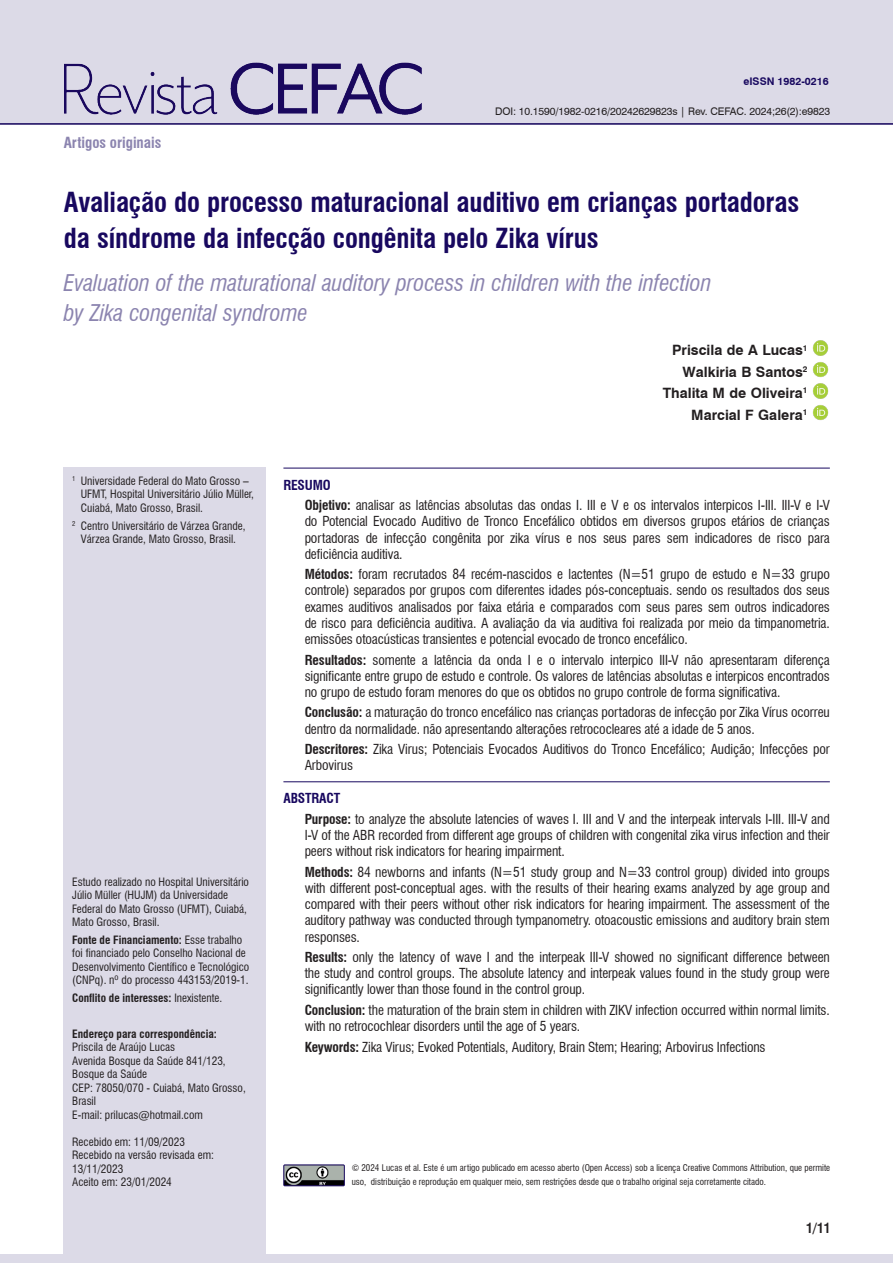
<style>
.page{position:relative;width:893px;height:1263px;background:#fff}
.page>*{position:absolute;margin:0;border:0;box-sizing:border-box;transform-origin:0 0}
.Titulo{font:700 condensed 27px/36px "Swiss 721 BT";letter-spacing:-.005em;color:#18085f}
.Titulo_ingles{font:italic condensed 22.5px/30px "Swiss 721 BT";letter-spacing:-.005em;color:#8b84af}
.Tipo_de_artigo{font:700 condensed 15px "Swiss 721 BT";color:#8b84af}
.Autor{font:700 14.25px "Swiss 721 BT";color:#231f20}
.Resumo{font:condensed 13.5px/16.2px "Swiss 721 BT";letter-spacing:-.01em;color:#231f20;text-align:justify}
.Resumo_título{font:700 condensed 13.5px "Swiss 721 BT";letter-spacing:-.01em;color:#18085f}
.Cabeço_autor_esquerda-par{font:700 condensed 13.5px "Swiss 721 BT";color:#231f20}
.Notas_sem_paragrafo{font:condensed 11.25px/13.5px "Swiss 721 BT";color:#231f20}
.Endereço_correspondencia{font:condensed 11.25px/13.5px "Swiss 721 BT";color:#231f20}
.Notas{font:condensed 11.25px/13.5px "Swiss 721 BT";color:#231f20}
.Notas_sem_paragrafo-2{font:700 condensed 11.25px "Swiss 721 BT";color:#231f20}
.Endereço_correspondencia-2{font:700 condensed 11.25px "Swiss 721 BT";color:#231f20}
.Legenda_b_direito-impar{font:10.5px "Swiss 721 BT";letter-spacing:-.01em;color:#231f20}
.Legenda_b_esquerdo-par{font:700 10.5px "Swiss 721 BT";color:#18085f}
.Creative_Commons{font:condensed 9px/13.5px "Swiss 721 BT";color:#231f20}
.s1{font-weight:700}
.s2{font-weight:400}
</style>
<div class="page">
<div style="left:64px;top:468px;width:202px;height:795px;background:#dcdae7"></div>
<img style="left:813px;top:340px;width:16px;height:16px">
<img style="left:812px;top:362px;width:17px;height:15px">
<img style="left:813px;top:383px;width:16px;height:16px">
<img style="left:812px;top:405px;width:17px;height:15px">
<hr style="left:283px;top:468px;width:547px;height:1px;background:#18085f">
<hr style="left:283px;top:781px;width:547px;height:1px;background:#18085f">
<div style="left:0;top:0;width:893px;height:125px;background:#dcdae7"></div>
<img style="left:65px;top:63px;width:357px;height:51px">
<div style="left:0;top:1254px;width:893px;height:9px;background:#dcdae7"></div>
<img style="left:285px;top:1166px;width:58px;height:18px">
<div style="left:283px;top:1164px;width:62px;height:22px;border:1px solid #18085f"></div>
<p class="Legenda_b_esquerdo-par" style="left:743px;top:74px;width:87px">eISSN 1982-0216</p>
<p class="Tipo_de_artigo" style="left:64px;top:133px;width:99px">Artigos originais</p>
<p class="Legenda_b_direito-impar" style="left:495px;top:104px;width:337px">DOI: 10.1590/1982-0216/20242629823s | Rev. CEFAC. 2024;26(2):e9823</p>
<p class="Titulo" style="left:64px;top:185px;width:737px">Avaliação do processo maturacional auditivo em crianças portadoras da síndrome da infecção congênita pelo Zika vírus</p>
<p class="Titulo_ingles" style="left:64px;top:268px;width:649px">Evaluation of the maturational auditory process in children with the infection by Zika congenital syndrome</p>
<p class="Autor" style="left:672px;top:340px;width:137px">Priscila de A Lucas<sup>1</sup></p>
<p class="Autor" style="left:682px;top:362px;width:126px">Walkiria B Santos<sup>2</sup></p>
<p class="Autor" style="left:663px;top:383px;width:146px">Thalita M de Oliveira<sup>1</sup></p>
<p class="Autor" style="left:691px;top:405px;width:118px">Marcial F Galera<sup>1</sup></p>
<p class="Notas" style="left:81px;top:474px;width:175px;text-indent:-9px"><sup>1</sup> Universidade Federal do Mato Grosso –<br>UFMT, Hospital Universitário Júlio Müller,<br>Cuiabá, Mato Grosso, Brasil.</p>
<p class="Notas" style="left:72px;top:519px;width:175px;text-align:center"><sup>2</sup> Centro Universitário de Várzea Grande,<br>Várzea Grande, Mato Grosso, Brasil.</p>
<p class="Notas_sem_paragrafo" style="left:72px;top:875px;width:178px">Estudo realizado no Hospital Universitário Júlio Müller (HUJM) da Universidade Federal do Mato Grosso (UFMT), Cuiabá, Mato Grosso, Brasil.</p>
<p class="Notas_sem_paragrafo" style="left:72px;top:933px;width:179px"><span class="s1">Fonte de Financiamento:</span> Esse trabalho foi financiado pelo Conselho Nacional de Desenvolvimento Científico e Tecnológico (CNPq). nº do processo 443153/2019-1.</p>
<p class="Notas_sem_paragrafo-2" style="left:72px;top:991px;width:152px">Conflito de interesses: <span class="s2">Inexistente.</span></p>
<p class="Endereço_correspondencia-2" style="left:72px;top:1027px;width:146px">Endereço para correspondência:</p>
<p class="Endereço_correspondencia" style="left:72px;top:1040px;width:104px">Priscila de Araújo Lucas</p>
<p class="Endereço_correspondencia" style="left:72px;top:1054px;width:155px">Avenida Bosque da Saúde 841/123,<br>Bosque da Saúde</p>
<p class="Endereço_correspondencia" style="left:72px;top:1081px;width:175px">CEP: 78050/070 - Cuiabá, Mato Grosso,<br>Brasil</p>
<p class="Endereço_correspondencia" style="left:72px;top:1108px;width:132px">E-mail: prilucas@hotmail.com</p>
<p class="Endereço_correspondencia" style="left:72px;top:1135px;width:114px">Recebido em: 11/09/2023</p>
<p class="Endereço_correspondencia" style="left:72px;top:1148px;width:143px">Recebido na versão revisada em:<br>13/11/2023</p>
<p class="Endereço_correspondencia" style="left:72px;top:1175px;width:101px">Aceito em: 23/01/2024</p>
<p class="Resumo_título" style="left:283px;top:477px;width:49px">RESUMO</p>
<p class="Resumo" style="left:305px;top:497px;width:527px"><span class="s1">Objetivo:</span> analisar as latências absolutas das ondas I. III e V e os intervalos interpicos I-III. III-V e I-V do Potencial Evocado Auditivo de Tronco Encefálico obtidos em diversos grupos etários de crianças portadoras de infecção congênita por zika vírus e nos seus pares sem indicadores de risco para deficiência auditiva.</p>
<p class="Resumo" style="left:305px;top:566px;width:527px"><span class="s1">Métodos:</span> foram recrutados 84 recém-nascidos e lactentes (N=51 grupo de estudo e N=33 grupo controle) separados por grupos com diferentes idades pós-conceptuais. sendo os resultados dos seus exames auditivos analisados por faixa etária e comparados com seus pares sem outros indicadores de risco para deficiência auditiva. A avaliação da via auditiva foi realizada por meio da timpanometria. emissões otoacústicas transientes e potencial evocado de tronco encefálico.</p>
<p class="Resumo" style="left:305px;top:651px;width:527px"><span class="s1">Resultados:</span> somente a latência da onda I e o intervalo interpico III-V não apresentaram diferença significante entre grupo de estudo e controle. Os valores de latências absolutas e interpicos encontrados no grupo de estudo foram menores do que os obtidos no grupo controle de forma significativa.</p>
<p class="Resumo" style="left:305px;top:704px;width:527px"><span class="s1">Conclusão:</span> a maturação do tronco encefálico nas crianças portadoras de infecção por Zika Vírus ocorreu dentro da normalidade. não apresentando alterações retrococleares até a idade de 5 anos.</p>
<p class="Resumo" style="left:305px;top:741px;width:527px"><span class="s1">Descritores:</span> Zika Virus; Potenciais Evocados Auditivos do Tronco Encefálico; Audição; Infecções por<br>Arbovirus</p>
<p class="Resumo_título" style="left:283px;top:790px;width:58px">ABSTRACT</p>
<p class="Resumo" style="left:305px;top:811px;width:527px"><span class="s1">Purpose:</span> to analyze the absolute latencies of waves I. III and V and the interpeak intervals I-III. III-V and I-V of the ABR recorded from different age groups of children with congenital zika virus infection and their peers without risk indicators for hearing impairment.</p>
<p class="Resumo" style="left:305px;top:864px;width:527px"><span class="s1">Methods:</span> 84 newborns and infants (N=51 study group and N=33 control group) divided into groups with different post-conceptual ages. with the results of their hearing exams analyzed by age group and compared with their peers without other risk indicators for hearing impairment. The assessment of the auditory pathway was conducted through tympanometry. otoacoustic emissions and auditory brain stem responses.</p>
<p class="Resumo" style="left:305px;top:949px;width:527px"><span class="s1">Results:</span> only the latency of wave I and the interpeak III-V showed no significant difference between the study and control groups. The absolute latency and interpeak values found in the study group were significantly lower than those found in the control group.</p>
<p class="Resumo" style="left:305px;top:1002px;width:527px"><span class="s1">Conclusion:</span> the maturation of the brain stem in children with ZIKV infection occurred within normal limits. with no retrocochlear disorders until the age of 5 years.</p>
<p class="Resumo" style="left:305px;top:1038px;width:462px"><span class="s1">Keywords:</span> Zika Virus; Evoked Potentials, Auditory, Brain Stem; Hearing; Arbovirus Infections</p>
<p class="Creative_Commons" style="left:352px;top:1161px;width:480px">© 2024 Lucas et al. Este é um artigo publicado em acesso aberto (Open Access) sob a licença Creative Commons Attribution, que permite uso, distribuição e reprodução em qualquer meio, sem restrições desde que o trabalho original seja corretamente citado.</p>
<p class="Cabeço_autor_esquerda-par" style="left:806px;top:1219px;width:26px">1/11</p>
</div>
